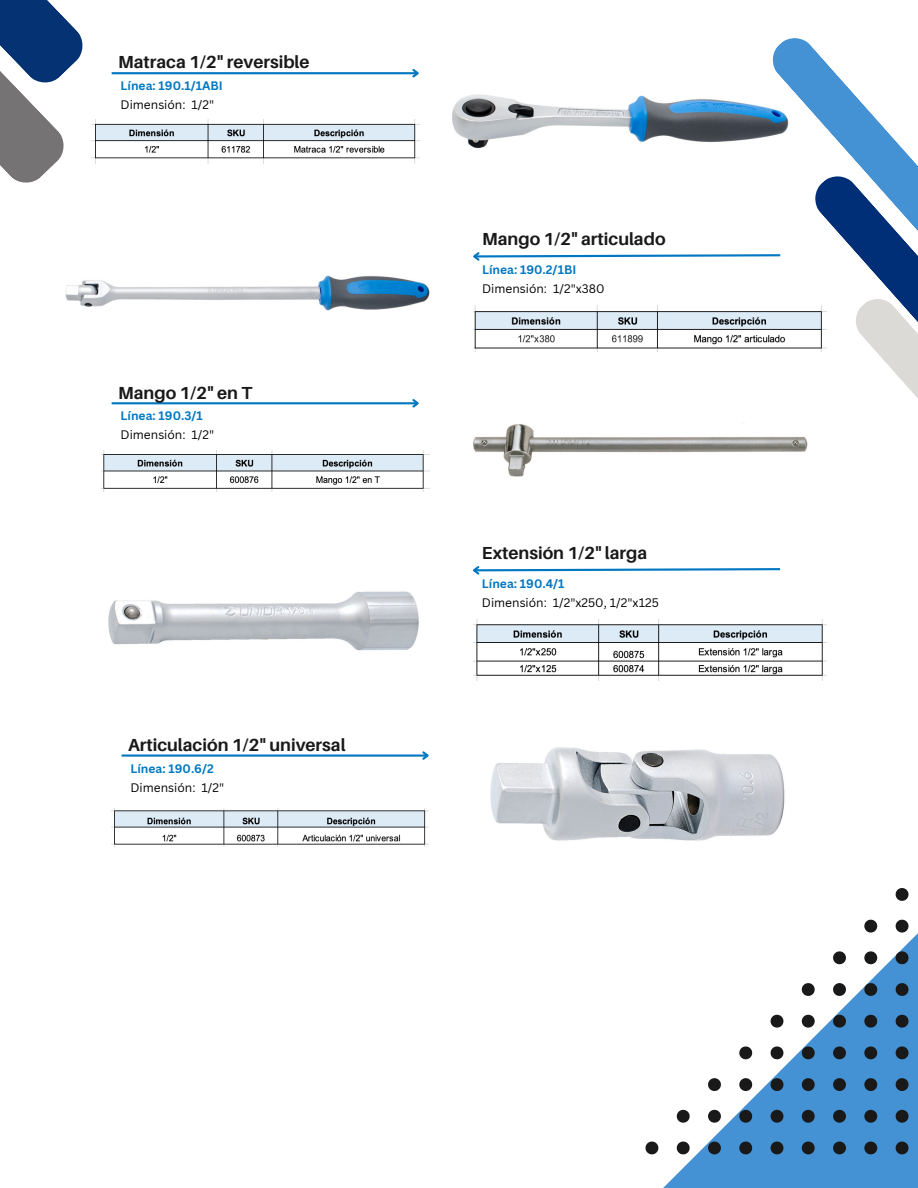
<style>
.page{position:relative;width:918px;height:1188px;background:#fff}
.page>*{position:absolute;margin:0;border:0;box-sizing:border-box;transform-origin:0 0}
.t1{font:700 17.4px "Aileron";color:#191919}
.t2{font:12px "Canva Sans";color:#000}
.t3{font:700 12px "Canva Sans";color:#0077c1}
</style>
<div class="page">
<img style="left:452px;top:94px;width:321px;height:54px">
<svg style="left:773px;top:38px;width:145px;height:643px"></svg>
<svg style="left:645px;top:964px;width:211px;height:224px"></svg>
<svg style="left:646px;top:1142px;width:12px;height:12px"></svg>
<svg style="left:677px;top:1142px;width:13px;height:12px"></svg>
<svg style="left:677px;top:1110px;width:13px;height:13px"></svg>
<svg style="left:708px;top:1142px;width:13px;height:12px"></svg>
<svg style="left:708px;top:1110px;width:13px;height:13px"></svg>
<svg style="left:708px;top:1078px;width:13px;height:13px"></svg>
<svg style="left:739px;top:1142px;width:13px;height:12px"></svg>
<svg style="left:739px;top:1110px;width:13px;height:13px"></svg>
<svg style="left:739px;top:1078px;width:13px;height:13px"></svg>
<svg style="left:739px;top:1046px;width:13px;height:13px"></svg>
<svg style="left:771px;top:1142px;width:12px;height:12px"></svg>
<svg style="left:771px;top:1110px;width:12px;height:13px"></svg>
<svg style="left:771px;top:1078px;width:12px;height:13px"></svg>
<svg style="left:771px;top:1046px;width:12px;height:13px"></svg>
<svg style="left:771px;top:1015px;width:12px;height:13px"></svg>
<svg style="left:802px;top:1142px;width:13px;height:12px"></svg>
<svg style="left:802px;top:1110px;width:13px;height:13px"></svg>
<svg style="left:802px;top:1078px;width:13px;height:13px"></svg>
<svg style="left:802px;top:1046px;width:13px;height:13px"></svg>
<svg style="left:802px;top:1015px;width:13px;height:13px"></svg>
<svg style="left:802px;top:983px;width:13px;height:13px"></svg>
<svg style="left:833px;top:1142px;width:13px;height:12px"></svg>
<svg style="left:833px;top:1110px;width:13px;height:13px"></svg>
<svg style="left:833px;top:1078px;width:13px;height:13px"></svg>
<svg style="left:833px;top:1046px;width:13px;height:13px"></svg>
<svg style="left:833px;top:1015px;width:13px;height:13px"></svg>
<svg style="left:833px;top:983px;width:13px;height:13px"></svg>
<svg style="left:833px;top:951px;width:13px;height:13px"></svg>
<svg style="left:856px;top:299px;width:62px;height:889px"></svg>
<svg style="left:0;top:0;width:83px;height:183px"></svg>
<hr style="left:112px;top:72px;width:306px;height:2px;background:#0077c1">
<svg style="left:410px;top:69px;width:9px;height:9px"></svg>
<img style="left:92px;top:120px;width:327px;height:44px">
<svg style="left:473px;top:250px;width:309px;height:13px"></svg>
<img style="left:473px;top:306px;width:353px;height:46px">
<img style="left:65px;top:275px;width:365px;height:36px">
<hr style="left:112px;top:402px;width:306px;height:2px;background:#0077c1">
<svg style="left:410px;top:399px;width:9px;height:9px"></svg>
<img style="left:102px;top:451px;width:327px;height:40px">
<img style="left:473px;top:412px;width:367px;height:77px">
<svg style="left:473px;top:564px;width:309px;height:13px"></svg>
<img style="left:108px;top:591px;width:311px;height:60px">
<img style="left:473px;top:620px;width:353px;height:60px">
<hr style="left:122px;top:754px;width:306px;height:3px;background:#0077c1">
<svg style="left:420px;top:751px;width:9px;height:9px"></svg>
<img style="left:490px;top:747px;width:295px;height:94px">
<img style="left:112px;top:809px;width:317px;height:37px">
<p class="t1" style="left:118px;top:52px;width:193px">Matraca 1/2" reversible</p>
<p class="t3" style="left:121px;top:77px;width:104px">Línea: 190.1/1ABI</p>
<p class="t2" style="left:121px;top:96px;width:95px">Dimensión: 1/2"</p>
<p class="t1" style="left:118px;top:382px;width:136px">Mango 1/2" en T</p>
<p class="t3" style="left:121px;top:407px;width:84px">Línea: 190.3/1</p>
<p class="t2" style="left:121px;top:426px;width:95px">Dimensión: 1/2"</p>
<p class="t1" style="left:128px;top:734px;width:219px">Articulación 1/2" universal</p>
<p class="t3" style="left:131px;top:760px;width:85px">Línea: 190.6/2</p>
<p class="t2" style="left:131px;top:779px;width:95px">Dimensión: 1/2"</p>
<p class="t1" style="left:482px;top:228px;width:185px">Mango 1/2" articulado</p>
<p class="t3" style="left:482px;top:261px;width:96px">Línea: 190.2/1BI</p>
<p class="t2" style="left:482px;top:280px;width:124px">Dimensión: 1/2"x380</p>
<p class="t1" style="left:482px;top:542px;width:167px">Extensión 1/2" larga</p>
<p class="t3" style="left:482px;top:575px;width:84px">Línea: 190.4/1</p>
<p class="t2" style="left:482px;top:594px;width:178px">Dimensión: 1/2"x250, 1/2"x125</p>
</div>
